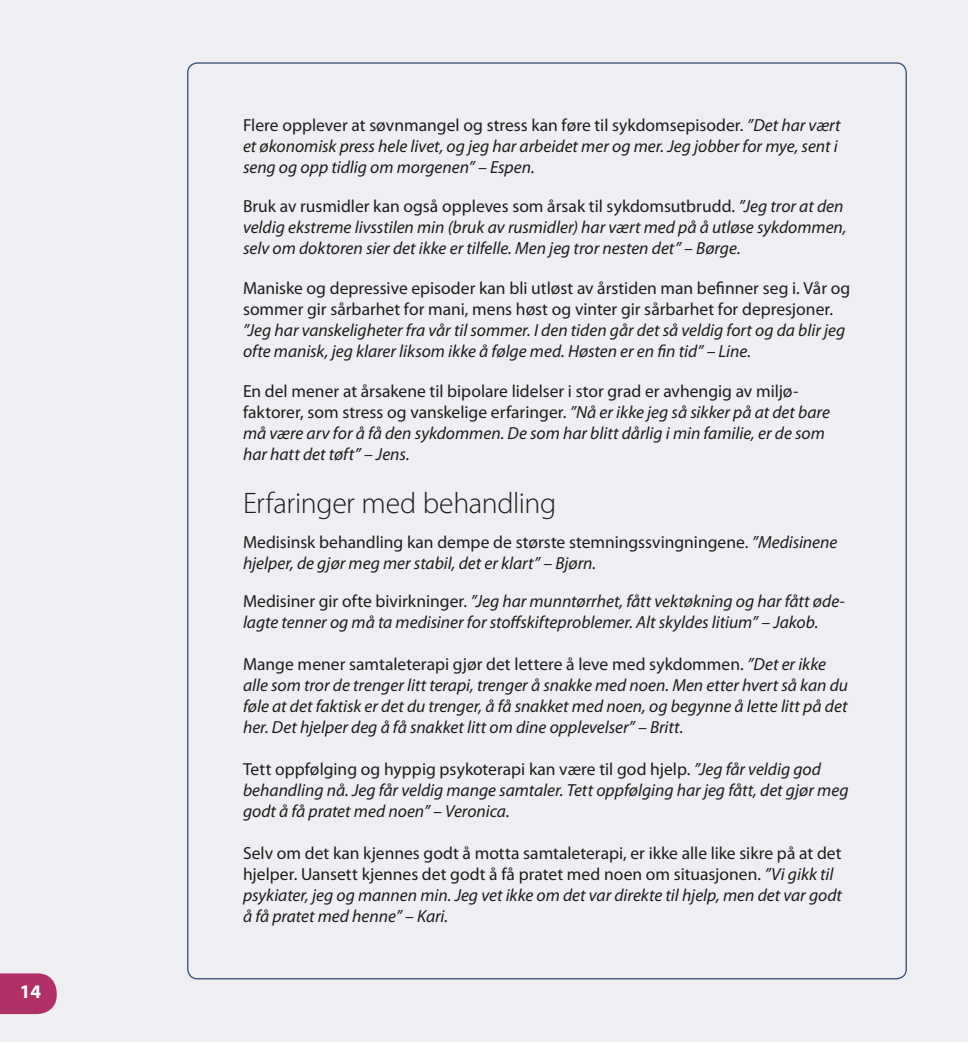
<style>
.page{position:relative;width:968px;height:1042px;background:#fff}
.page>*{position:absolute;margin:0;border:0;box-sizing:border-box;transform-origin:0 0}
.t1{font:300 29.75px "Myriad Pro";letter-spacing:-.01em;color:#1d1d1b}
.t2{font:700 19.25px "Myriad Pro";color:#fff}
.t3{font:italic 17.5px/21px "Myriad Pro";color:#1d1d1b}
.t4{font:17.5px/21px "Myriad Pro";color:#1d1d1b}
.s1{font-style:normal}
.s2{font-style:italic}
</style>
<div class="page">
<div style="left:0;top:0;width:967px;height:1042px;background:#eeeef3"></div>
<svg style="left:0;top:973px;width:57px;height:41px;background:#b63e72"></svg>
<p class="t2" style="left:20px;top:978px;width:23px">14</p>
<p class="t3" style="left:243px;top:115px;width:599px"><span class="s1">Flere opplever at søvnmangel og stress kan føre til sykdomsepisoder.</span> ”Det har vært et økonomisk press hele livet, og jeg har arbeidet mer og mer. Jeg jobber for mye, sent i seng og opp tidlig om morgenen” – Espen.</p>
<p class="t3" style="left:243px;top:195px;width:605px"><span class="s1">Bruk av rusmidler kan også oppleves som årsak til sykdomsutbrudd.</span> ”Jeg tror at den veldig ekstreme livsstilen min (bruk av rusmidler) har vært med på å utløse sykdommen, selv om doktoren sier det ikke er tilfelle. Men jeg tror nesten det” – Børge.</p>
<p class="t4" style="left:243px;top:277px;width:608px">Maniske og depressive episoder kan bli utløst av årstiden man befinner seg i. Vår og sommer gir sårbarhet for mani, mens høst og vinter gir sårbarhet for depresjoner.</p>
<p class="t3" style="left:243px;top:319px;width:603px">”Jeg har vanskeligheter fra vår til sommer. I den tiden går det så veldig fort og da blir jeg ofte manisk, jeg klarer liksom ikke å følge med. Høsten er en fin tid” – Line.</p>
<p class="t3" style="left:243px;top:381px;width:588px"><span class="s1">En del mener at årsakene til bipolare lidelser i stor grad er avhengig av miljø‑ faktorer, som stress og vanskelige erfaringer.</span> ”Nå er ikke jeg så sikker på at det bare må være arv for å få den sykdommen. De som har blitt dårlig i min familie, er de som har hatt det tøft” – Jens.</p>
<h1 class="t1" style="left:243px;top:485px;width:315px">Erfaringer med behandling</h1>
<p class="t4" style="left:243px;top:531px;width:596px">Medisinsk behandling kan dempe de største stemningssvingningene. <span class="s2">”Medisinene hjelper, de gjør meg mer stabil, det er klart” – Bjørn.</span></p>
<p class="t3" style="left:243px;top:590px;width:603px"><span class="s1">Medisiner gir ofte bivirkninger.</span> ”Jeg har munntørrhet, fått vektøkning og har fått øde&shy;lagte tenner og må ta medisiner for stoffskifteproblemer. Alt skyldes litium” – Jakob.</p>
<p class="t3" style="left:243px;top:653px;width:606px"><span class="s1">Mange mener samtaleterapi gjør det lettere å leve med sykdommen.</span> ”Det er ikke alle som tror de trenger litt terapi, trenger å snakke med noen. Men etter hvert så kan du føle at det faktisk er det du trenger, å få snakket med noen, og begynne å lette litt på det her. Det hjelper deg å få snakket litt om dine opplevelser” – Britt.</p>
<p class="t3" style="left:243px;top:758px;width:607px"><span class="s1">Tett oppfølging og hyppig psykoterapi kan være til god hjelp.</span> ”Jeg får veldig god behandling nå. Jeg får veldig mange samtaler. Tett oppfølging har jeg fått, det gjør meg godt å få pratet med noen” – Veronica.</p>
<p class="t4" style="left:243px;top:842px;width:600px">Selv om det kan kjennes godt å motta samtaleterapi, er ikke alle like sikre på at det hjelper. Uansett kjennes det godt å få pratet med noen om situasjonen. <span class="s2">”Vi gikk til psykiater, jeg og mannen min. Jeg vet ikke om det var direkte til hjelp, men det var godt å få pratet med henne” – Kari.</span></p>
</div>
